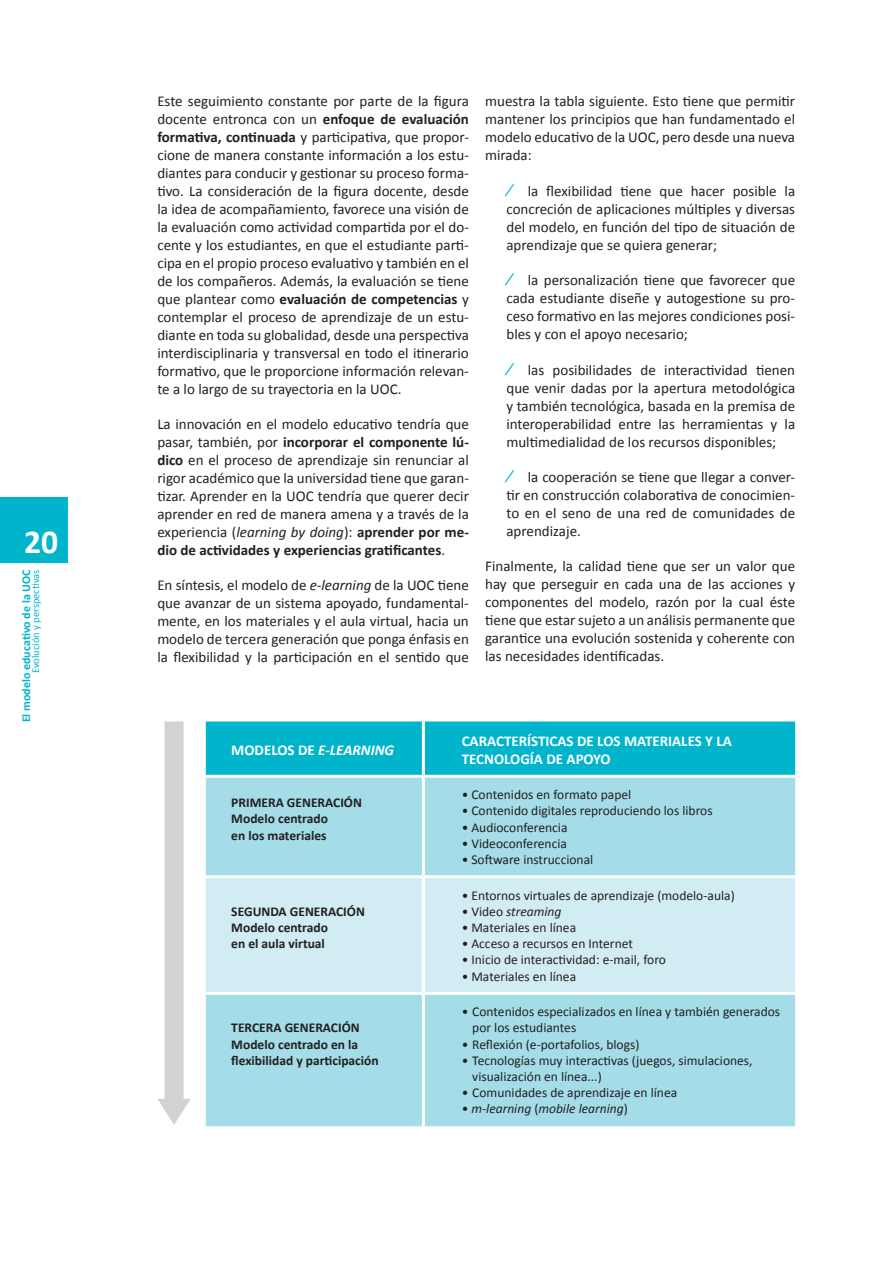
<style>
.page{position:relative;width:893px;height:1263px;background:#fff}
.page>*{position:absolute;margin:0;border:0;box-sizing:border-box;transform-origin:0 0}
.t1{font:700 33.6px "Calibri";color:#fff}
.t2{font:15px/18px "Calibri";color:#231f20;text-align:justify}
.t3{font:700 15px/18px "Calibri";color:#fff}
.t4{font:italic 700 15px "Calibri";color:#fff}
.t5{font:13.5px/16.2px "Calibri";color:#231f20}
.t6{font:700 13.5px/16.2px "Calibri";color:#231f20}
.t7{font:italic 13.5px "Calibri";color:#231f20}
.t8{font:700 12px "Calibri";color:#00b5cb}
.t9{font:10.5px "Calibri";color:#00b5cb}
.s1{font-weight:700}
.s2{font-style:italic}
.s3{font-size:18px;color:#00b5cb}
.s4{font-style:normal}
</style>
<div class="page">
<div style="left:0;top:498px;width:68px;height:65px;background:#00b5cb"></div>
<div style="left:206px;top:721px;width:589px;height:54px;background:#00b5cb"></div>
<div style="left:206px;top:778px;width:589px;height:348px;background:#a4dce8"></div>
<div style="left:206px;top:878px;width:589px;height:114px;background:#d1ecf2"></div>
<hr style="left:422px;top:721px;width:3px;height:54px;background:#fff">
<hr style="left:422px;top:778px;width:3px;height:97px;background:#fff">
<hr style="left:206px;top:875px;width:217px;height:3px;background:#fff">
<hr style="left:423px;top:875px;width:372px;height:3px;background:#fff">
<hr style="left:422px;top:878px;width:3px;height:114px;background:#fff">
<hr style="left:206px;top:992px;width:217px;height:3px;background:#fff">
<hr style="left:423px;top:992px;width:372px;height:3px;background:#fff">
<hr style="left:422px;top:995px;width:3px;height:131px;background:#fff">
<svg style="left:157px;top:721px;width:34px;height:404px"></svg>
<h1 class="t1" style="left:24px;top:521px;width:36px">20</h1>
<p class="t8" style="left:19px;top:722px;width:154px;rotate:-90deg">El modelo educativo de la UOC</p>
<p class="t9" style="left:29px;top:673px;width:105px;rotate:-90deg">Evolución y perspectivas</p>
<p class="t2" style="left:157px;top:92px;width:313px">Este seguimiento constante por parte de la figura docente entronca con un <span class="s1">enfoque de evaluación formativa, continuada</span> y participativa, que propor&shy;cione de manera constante información a los estu&shy;diantes para conducir y gestionar su proceso forma&shy;tivo. La consideración de la figura docente, desde la idea de acompañamiento, favorece una visión de la evaluación como actividad compartida por el do&shy;cente y los estudiantes, en que el estudiante parti&shy;cipa en el propio proceso evaluativo y también en el de los compañeros. Además, la evaluación se tiene que plantear como <span class="s1">evaluación de competencias</span> y contemplar el proceso de aprendizaje de un estu&shy;diante en toda su globalidad, desde una perspectiva interdisciplinaria y transversal en todo el itinerario formativo, que le proporcione información relevan&shy;te a lo largo de su trayectoria en la UOC.</p>
<p class="t2" style="left:157px;top:415px;width:313px">La innovación en el modelo educativo tendría que pasar, también, por <span class="s1">incorporar el componente lú&shy;dico</span> en el proceso de aprendizaje sin renunciar al rigor académico que la universidad tiene que garan&shy;tizar. Aprender en la UOC tendría que querer decir aprender en red de manera amena y a través de la experiencia (<span class="s2">learning by doing</span>): <span class="s1">aprender por me&shy;dio de actividades y experiencias gratificantes</span>.</p>
<p class="t2" style="left:157px;top:576px;width:313px">En síntesis, el modelo de <span class="s2">e-learning</span> de la UOC tiene que avanzar de un sistema apoyado, fundamental&shy;mente, en los materiales y el aula virtual, hacia un modelo de tercera generación que ponga énfasis en la flexibilidad y la participación en el sentido que</p>
<p class="t2" style="left:485px;top:92px;width:311px">muestra la tabla siguiente. Esto tiene que permitir mantener los principios que han fundamentado el modelo educativo de la UOC, pero desde una nueva mirada:</p>
<p class="t2" style="left:506px;top:181px;width:290px"><span class="s3">⁄</span> la flexibilidad tiene que hacer posible la concreción de aplicaciones múltiples y diversas del modelo, en función del tipo de situación de aprendizaje que se quiera generar;</p>
<p class="t2" style="left:506px;top:270px;width:290px"><span class="s3">⁄</span> la personalización tiene que favorecer que cada estudiante diseñe y autogestione su pro&shy;ceso formativo en las mejores condiciones posi&shy;bles y con el apoyo necesario;</p>
<p class="t2" style="left:506px;top:360px;width:290px"><span class="s3">⁄</span> las posibilidades de interactividad tienen que venir dadas por la apertura metodológica y también tecnológica, basada en la premisa de interoperabilidad entre las herramientas y la multimedialidad de los recursos disponibles;</p>
<p class="t2" style="left:506px;top:467px;width:290px"><span class="s3">⁄</span> la cooperación se tiene que llegar a conver&shy;tir en construcción colaborativa de conocimien&shy;to en el seno de una red de comunidades de aprendizaje.</p>
<p class="t2" style="left:485px;top:557px;width:311px">Finalmente, la calidad tiene que ser un valor que hay que perseguir en cada una de las acciones y componentes del modelo, razón por la cual éste tiene que estar sujeto a un análisis permanente que garantice una evolución sostenida y coherente con las necesidades identificadas.</p>
<p class="t4" style="left:231px;top:740px;width:164px"><span class="s4">MODELOS DE</span> E-LEARNING</p>
<p class="t3" style="left:462px;top:731px;width:272px">CARACTERÍSTICAS DE LOS MATERIALES Y LA<br>TECNOLOGÍA DE APOYO</p>
<p class="t6" style="left:231px;top:794px;width:132px">PRIMERA GENERACIÓN<br>Modelo centrado<br>en los materiales</p>
<p class="t5" style="left:462px;top:786px;width:171px">• Contenidos en formato papel</p>
<p class="t5" style="left:462px;top:802px;width:252px">• Contenido digitales reproduciendo los libros</p>
<p class="t5" style="left:462px;top:818px;width:107px">• Audioconferencia</p>
<p class="t5" style="left:462px;top:834px;width:107px">• Videoconferencia</p>
<p class="t5" style="left:462px;top:851px;width:133px">• Software instruccional</p>
<p class="t6" style="left:231px;top:902px;width:135px">SEGUNDA GENERACIÓN<br>Modelo centrado<br>en el aula virtual</p>
<p class="t6" style="left:231px;top:1019px;width:149px">TERCERA GENERACIÓN<br>Modelo centrado en la flexibilidad y participación</p>
<p class="t5" style="left:462px;top:886px;width:275px">• Entornos virtuales de aprendizaje (modelo-aula)</p>
<p class="t7" style="left:462px;top:903px;width:101px"><span class="s4">• Video</span> streaming</p>
<p class="t5" style="left:462px;top:919px;width:116px">• Materiales en línea</p>
<p class="t5" style="left:462px;top:935px;width:173px">• Acceso a recursos en Internet</p>
<p class="t5" style="left:462px;top:951px;width:206px">• Inicio de interactividad: e-mail, foro</p>
<p class="t5" style="left:462px;top:967px;width:116px">• Materiales en línea</p>
<p class="t5" style="left:472px;top:1003px;width:309px;text-indent:-11px">• Contenidos especializados en línea y también generados por los estudiantes</p>
<p class="t5" style="left:462px;top:1035px;width:179px">• Reflexión (e-portafolios, blogs)</p>
<p class="t5" style="left:472px;top:1052px;width:282px;text-indent:-11px">• Tecnologías muy interactivas (juegos, simulaciones, visualización en línea...)</p>
<p class="t5" style="left:462px;top:1084px;width:217px">• Comunidades de aprendizaje en línea</p>
<p class="t7" style="left:462px;top:1100px;width:168px"><span class="s4">•</span> m-learning <span class="s4">(</span>mobile learning<span class="s4">)</span></p>
</div>
